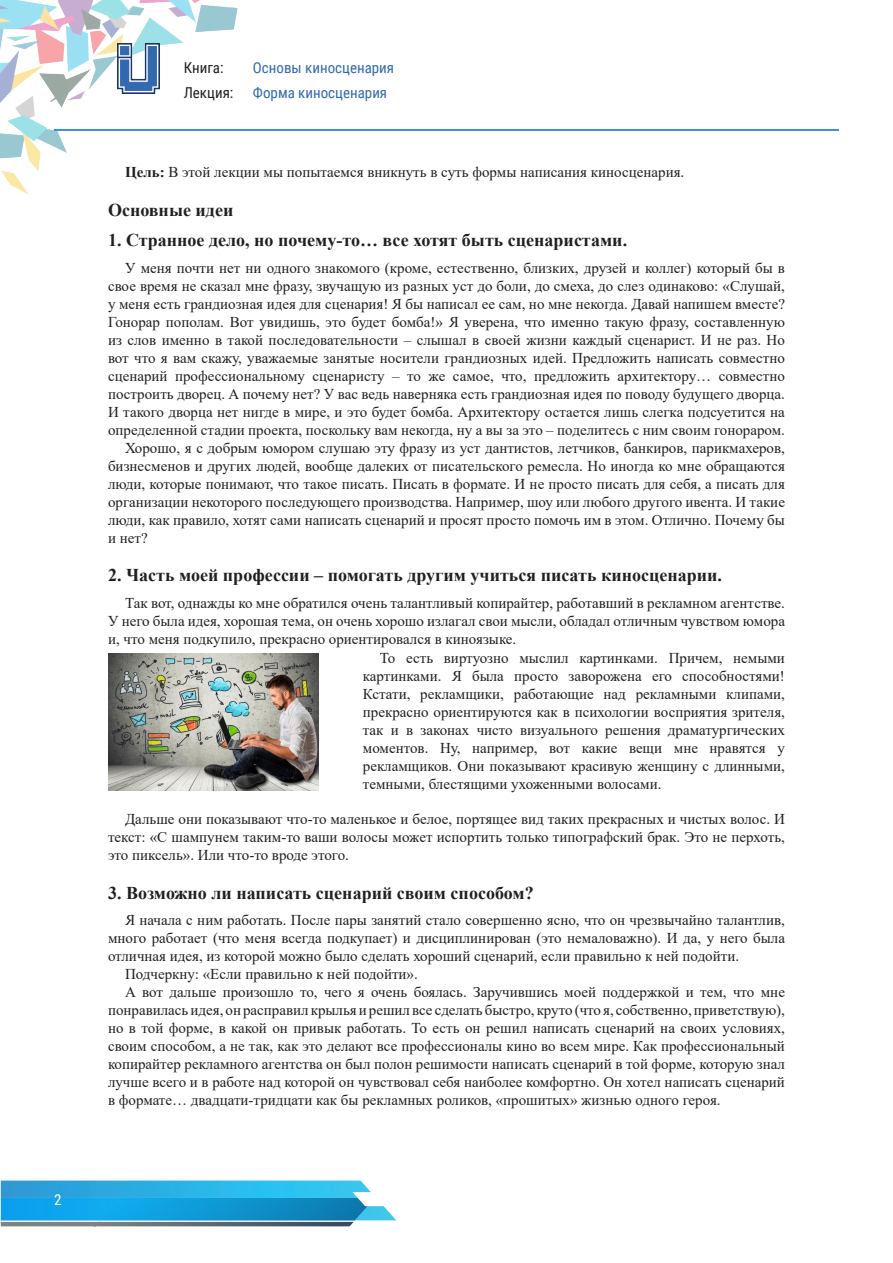
<style>
.page{position:relative;width:893px;height:1263px;background:#fff}
.page>*{position:absolute;margin:0;border:0;box-sizing:border-box;transform-origin:0 0}
.tema{font:700 18px "Times New Roman";color:#231f20}
.t1{font:15px/18px "Times New Roman";color:#231f20;text-align:justify}
.t2{font:15px/25.5px "Roboto Condensed";color:#3269b1}
.t3{font:15px/25.5px "Roboto Condensed";color:#231f20}
.t4{font:15px "Roboto Condensed";color:#fff}
.s1{font-weight:700}
</style>
<div class="page">
<img style="left:0;top:0;width:238px;height:195px">
<hr style="left:54px;top:129px;width:785px;height:2px;background:#3b91e8">
<img style="left:118px;top:44px;width:41px;height:49px">
<svg style="left:1px;top:1180px;width:395px;height:46px;background:#5bb6d9"></svg>
<img style="left:1px;top:1198px;width:367px;height:22px">
<img style="left:109px;top:653px;width:210px;height:137px">
<p class="t4" style="left:54px;top:1189px;width:9px">2</p>
<p class="t3" style="left:184px;top:54px;width:51px">Книга:<br>Лекция:</p>
<p class="t2" style="left:253px;top:54px;width:143px">Основы киносценария<br>Форма киносценария</p>
<p class="t1" style="left:125px;top:163px;width:561px"><span class="s1">Цель:</span> В этой лекции мы попытаемся вникнуть в суть формы написания киносценария.</p>
<p class="tema" style="left:108px;top:197px;width:127px">Основные идеи</p>
<p class="tema" style="left:108px;top:227px;width:521px">1. Странное дело, но почему-то… все хотят быть сценаристами.</p>
<p class="t1" style="left:108px;top:258px;width:678px;text-indent:17px">У меня почти нет ни одного знакомого (кроме, естественно, близких, друзей и коллег) который бы в свое время не сказал мне фразу, звучащую из разных уст до боли, до смеха, до слез одинаково: «Слушай, у меня есть грандиозная идея для сценария! Я бы написал ее сам, но мне некогда. Давай напишем вместе?<br>Гонорар пополам. Вот увидишь, это будет бомба!» Я уверена, что именно такую фразу, составленную из слов именно в такой последовательности – слышал в своей жизни каждый сценарист. И не раз. Но вот что я вам скажу, уважаемые занятые носители грандиозных идей. Предложить написать совместно сценарий профессиональному сценаристу – то же самое, что, предложить архитектору… совместно построить дворец. А почему нет? У вас ведь наверняка есть грандиозная идея по поводу будущего дворца.<br>И такого дворца нет нигде в мире, и это будет бомба. Архитектору остается лишь слегка подсуетится на определенной стадии проекта, поскольку вам некогда, ну а вы за это – поделитесь с ним своим гонораром.</p>
<p class="t1" style="left:108px;top:438px;width:678px;text-indent:17px">Хорошо, я с добрым юмором слушаю эту фразу из уст дантистов, летчиков, банкиров, парикмахеров, бизнесменов и других людей, вообще далеких от писательского ремесла. Но иногда ко мне обращаются люди, которые понимают, что такое писать. Писать в формате. И не просто писать для себя, а писать для организации некоторого последующего производства. Например, шоу или любого другого ивента. И такие люди, как правило, хотят сами написать сценарий и просят просто помочь им в этом. Отлично. Почему бы и нет?</p>
<p class="tema" style="left:108px;top:562px;width:616px">2. Часть моей профессии – помогать другим учиться писать киносценарии.</p>
<p class="t1" style="left:108px;top:593px;width:678px;text-indent:17px">Так вот, однажды ко мне обратился очень талантливый копирайтер, работавший в рекламном агентстве.<br>У него была идея, хорошая тема, он очень хорошо излагал свои мысли, обладал отличным чувством юмора и, что меня подкупило, прекрасно ориентировался в киноязыке.</p>
<p class="t1" style="left:363px;top:648px;width:424px;text-indent:17px">То есть виртуозно мыслил картинками. Причем, немыми картинками. Я была просто заворожена его способностями!<br>Кстати, рекламщики, работающие над рекламными клипами, прекрасно ориентируются как в психологии восприятия зрителя, так и в законах чисто визуального решения драматургических моментов. Ну, например, вот какие вещи мне нравятся у рекламщиков. Они показывают красивую женщину с длинными, темными, блестящими ухоженными волосами.</p>
<p class="t1" style="left:108px;top:809px;width:678px;text-indent:17px">Дальше они показывают что-то маленькое и белое, портящее вид таких прекрасных и чистых волос. И текст: «С шампунем таким-то ваши волосы может испортить только типографский брак. Это не перхоть, это пиксель». Или что-то вроде этого.</p>
<p class="tema" style="left:108px;top:879px;width:427px">3. Возможно ли написать сценарий своим способом?</p>
<p class="t1" style="left:108px;top:910px;width:678px;text-indent:17px">Я начала с ним работать. После пары занятий стало совершенно ясно, что он чрезвычайно талантлив, много работает (что меня всегда подкупает) и дисциплинирован (это немаловажно). И да, у него была отличная идея, из которой можно было сделать хороший сценарий, если правильно к ней подойти.</p>
<p class="t1" style="left:125px;top:964px;width:294px">Подчеркну: «Если правильно к ней подойти».</p>
<p class="t1" style="left:108px;top:982px;width:678px;text-indent:17px">А вот дальше произошло то, чего я очень боялась. Заручившись моей поддержкой и тем, что мне понравилась идея, он расправил крылья и решил все сделать быстро, круто (что я, собственно, приветствую), но в той форме, в какой он привык работать. То есть он решил написать сценарий на своих условиях, своим способом, а не так, как это делают все профессионалы кино во всем мире. Как профессиональный копирайтер рекламного агентства он был полон решимости написать сценарий в той форме, которую знал лучше всего и в работе над которой он чувствовал себя наиболее комфортно. Он хотел написать сценарий в формате… двадцати-тридцати как бы рекламных роликов, «прошитых» жизнью одного героя.</p>
</div>
